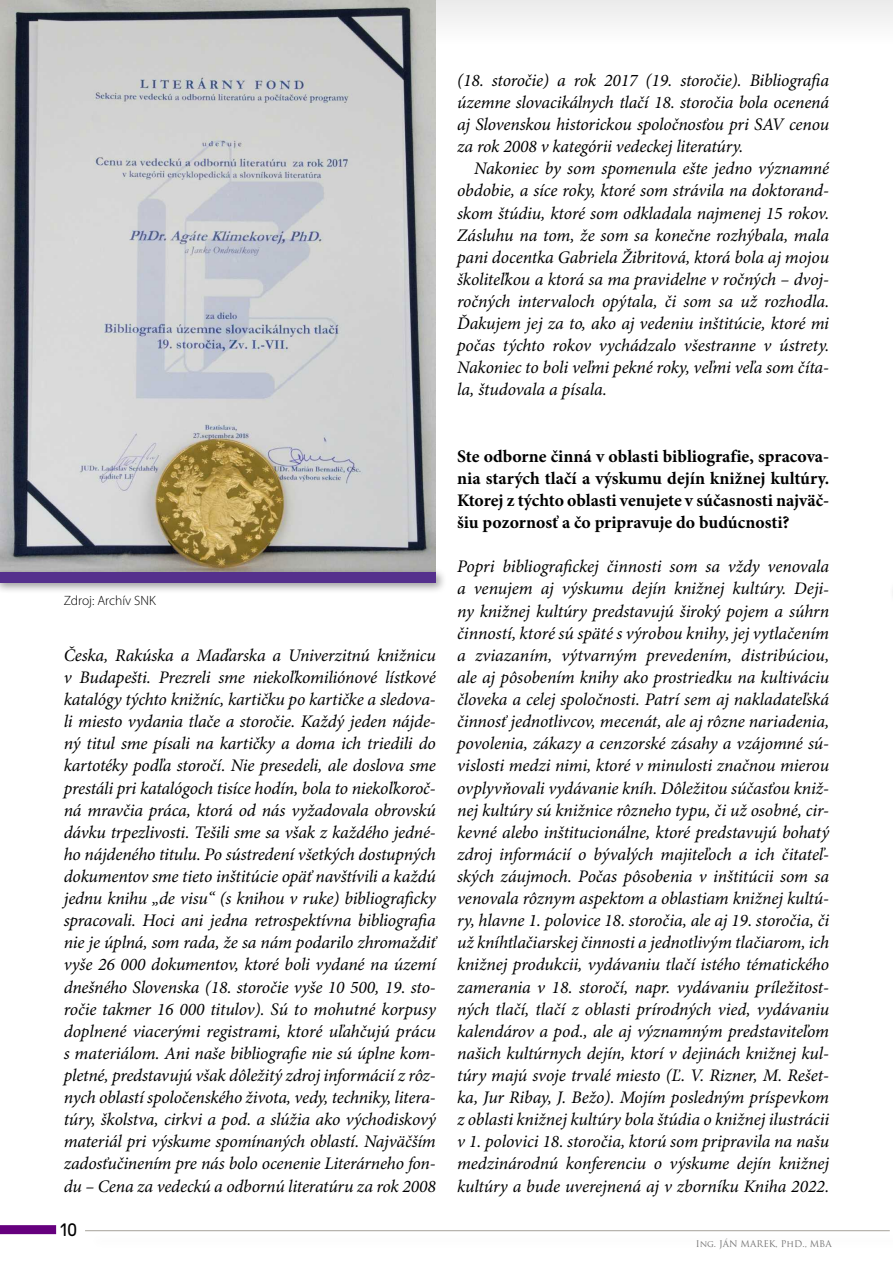
<style>
.page{position:relative;width:893px;height:1263px;background:#fff}
.page>*{position:absolute;margin:0;border:0;box-sizing:border-box;transform-origin:0 0}
.t1{font:18px "GT Pressura";color:#000}
.t2{font:italic 17.7px/22px "Minion Pro";letter-spacing:-.01em;color:#000;text-align:justify}
.t3{font:700 17.7px/22px "Minion Pro";color:#000;text-align:justify}
.t4{font:300 13.5px "Myriad Pro";color:#000}
.t5{font:9px "Trajan Pro";color:#706f6f}
</style>
<div class="page">
<div style="left:0;top:0;width:893px;height:44px;background:#f4f4f4"></div>
<div style="left:0;top:1225px;width:56px;height:9px;background:#66007e"></div>
<hr style="left:85px;top:1230px;width:805px;height:1px;background:#a5a29a">
<img style="left:0;top:0;width:436px;height:567px">
<div style="left:0;top:567px;width:447px;height:27px;background:#000;opacity:.4"></div>
<div style="left:0;top:572px;width:436px;height:11px;background:#55308d"></div>
<p class="t2" style="left:457px;top:70px;width:374px">(18. storočie) a rok 2017 (19. storočie). Bibliografia územne slovacikálnych tlačí 18. storočia bola ocenená aj Slovenskou historickou spoločnosťou pri SAV cenou za rok 2008 v kategórii vedeckej literatúry.</p>
<p class="t2" style="left:457px;top:158px;width:374px;text-indent:17px">Nakoniec by som spomenula ešte jedno významné obdobie, a síce roky, ktoré som strávila na doktorand&shy;skom štúdiu, ktoré som odkladala najmenej 15 rokov.<br>Zásluhu na tom, že som sa konečne rozhýbala, mala pani docentka Gabriela Žibritová, ktorá bola aj mojou školiteľkou a ktorá sa ma pravidelne v ročných – dvoj&shy;ročných intervaloch opýtala, či som sa už rozhodla.<br>Ďakujem jej za to, ako aj vedeniu inštitúcie, ktoré mi počas týchto rokov vychádzalo všestranne v ústrety.<br>Nakoniec to boli veľmi pekné roky, veľmi veľa som číta&shy;la, študovala a písala.</p>
<p class="t4" style="left:64px;top:593px;width:94px">Zdroj: Archív SNK</p>
<p class="t2" style="left:64px;top:645px;width:374px">Česka, Rakúska a Maďarska a Univerzitnú knižnicu v Budapešti. Prezreli sme niekoľkomiliónové lístkové katalógy týchto knižníc, kartičku po kartičke a sledova&shy;li miesto vydania tlače a storočie. Každý jeden nájde&shy;ný titul sme písali na kartičky a doma ich triedili do kartotéky podľa storočí. Nie presedeli, ale doslova sme prestáli pri katalógoch tisíce hodín, bola to niekoľkoroč&shy;ná mravčia práca, ktorá od nás vyžadovala obrovskú dávku trpezlivosti. Tešili sme sa však z každého jedné&shy;ho nájdeného titulu. Po sústredení všetkých dostupných dokumentov sme tieto inštitúcie opäť navštívili a každú jednu knihu „de visu“ (s knihou v ruke) bibliograficky spracovali. Hoci ani jedna retrospektívna bibliografia nie je úplná, som rada, že sa nám podarilo zhromaždiť vyše 26 000 dokumentov, ktoré boli vydané na území dnešného Slovenska (18. storočie vyše 10 500, 19. sto&shy;ročie takmer 16 000 titulov). Sú to mohutné korpusy doplnené viacerými registrami, ktoré uľahčujú prácu s materiálom. Ani naše bibliografie nie sú úplne kom&shy;pletné, predstavujú však dôležitý zdroj informácií z rôz&shy;nych oblastí spoločenského života, vedy, techniky, litera&shy;túry, školstva, cirkvi a pod. a slúžia ako východiskový materiál pri výskume spomínaných oblastí. Najväčším zadosťučinením pre nás bolo ocenenie Literárneho fon&shy;du – Cena za vedeckú a odbornú literatúru za rok 2008</p>
<p class="t1" style="left:61px;top:1216px;width:18px">10</p>
<p class="t3" style="left:457px;top:446px;width:374px">Ste odborne činná v oblasti bibliografie, spracova&shy;nia starých tlačí a výskumu dejín knižnej kultúry.<br>Ktorej z týchto oblasti venujete v súčasnosti najväč&shy;šiu pozornosť a čo pripravuje do budúcnosti?</p>
<p class="t2" style="left:457px;top:556px;width:374px">Popri bibliografickej činnosti som sa vždy venovala a venujem aj výskumu dejín knižnej kultúry. Deji&shy;ny knižnej kultúry predstavujú široký pojem a súhrn činností, ktoré sú späté s výrobou knihy, jej vytlačením a zviazaním, výtvarným prevedením, distribúciou, ale aj pôsobením knihy ako prostriedku na kultiváciu človeka a celej spoločnosti. Patrí sem aj nakladateľská činnosť jednotlivcov, mecenát, ale aj rôzne nariadenia, povolenia, zákazy a cenzorské zásahy a vzájomné sú&shy;vislosti medzi nimi, ktoré v minulosti značnou mierou ovplyvňovali vydávanie kníh. Dôležitou súčasťou kniž&shy;nej kultúry sú knižnice rôzneho typu, či už osobné, cir&shy;kevné alebo inštitucionálne, ktoré predstavujú bohatý zdroj informácií o bývalých majiteľoch a ich čitateľ&shy;ských záujmoch. Počas pôsobenia v inštitúcii som sa venovala rôznym aspektom a oblastiam knižnej kultú&shy;ry, hlavne 1. polovice 18. storočia, ale aj 19. storočia, či už kníhtlačiarskej činnosti a jednotlivým tlačiarom, ich knižnej produkcii, vydávaniu tlačí istého tématického zamerania v 18. storočí, napr. vydávaniu príležitost&shy;ných tlačí, tlačí z oblasti prírodných vied, vydávaniu kalendárov a pod., ale aj významným predstaviteľom našich kultúrnych dejín, ktorí v dejinách knižnej kul&shy;túry majú svoje trvalé miesto (Ľ. V. Rizner, M. Rešet&shy;ka, Jur Ribay, J. Bežo). Mojím posledným príspevkom z oblasti knižnej kultúry bola štúdia o knižnej ilustrácii v 1. polovici 18. storočia, ktorú som pripravila na našu medzinárodnú konferenciu o výskume dejín knižnej kultúry a bude uverejnená aj v zborníku Kniha 2022.</p>
<p class="t5" style="left:696px;top:1238px;width:137px">Ing. JÁN MAREK, PhD., MBA</p>
</div>
